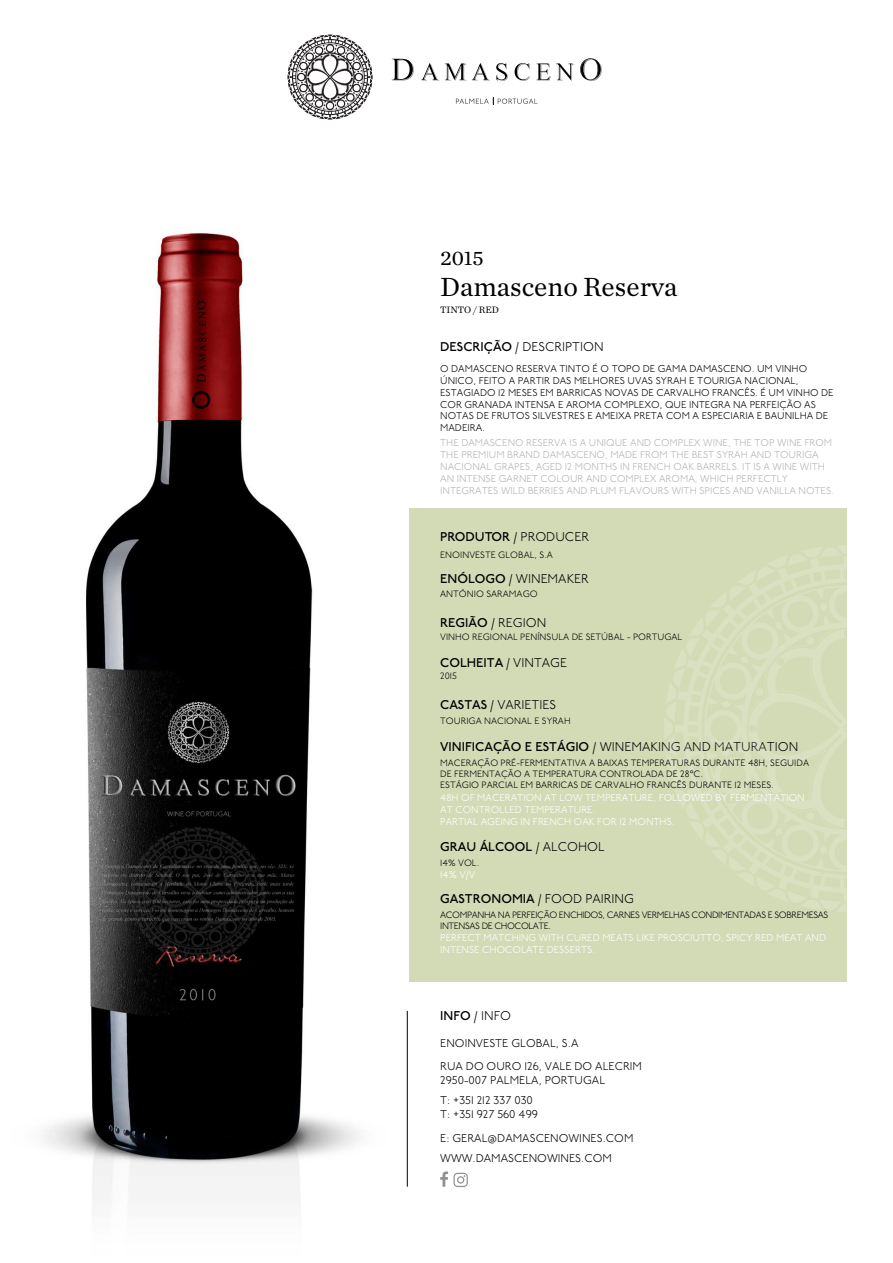
<style>
.page{position:relative;width:893px;height:1263px;background:#fff}
.page>*{position:absolute;margin:0;border:0;box-sizing:border-box;transform-origin:0 0}
.t1{font:27.45px "Chronicle Text G1";color:#000}
.t2{font:21.3px "Chronicle Text G1";color:#000}
.t3{font:300 12.75px "P22 Underground";color:#000}
.t4{font:12.75px "P22 Underground CE Medium";color:#000}
.t5{font:300 11.25px/20.2px "P22 Underground";color:#000}
.t6{font:300 9.9px/11.9px "P22 Underground";color:#000}
.t7{font:300 9.9px/11.9px "P22 Underground";color:#b2b2b2}
.t8{font:300 9.9px/11.9px "P22 Underground";color:#fff}
.t9{font:9.75px "Chronicle Text G1";color:#000}
.t10{font:300 9.15px/11.1px "P22 Underground";color:#000}
.t11{font:300 9.15px/11.1px "P22 Underground";letter-spacing:-.045em;color:#000}
.s1{font-family:"P22 Underground CE Medium";font-weight:400}
.s2{font-family:"P22 Underground";font-weight:300}
</style>
<div class="page">
<div style="left:409px;top:508px;width:438px;height:474px;background:#d3dbb6"></div>
<svg style="left:665px;top:546px;width:182px;height:366px"></svg>
<svg style="left:675px;top:556px;width:172px;height:345px"></svg>
<svg style="left:392px;top:59px;width:22px;height:22px"></svg>
<svg style="left:421px;top:63px;width:45px;height:18px"></svg>
<svg style="left:472px;top:63px;width:18px;height:18px"></svg>
<svg style="left:496px;top:63px;width:12px;height:18px"></svg>
<svg style="left:514px;top:63px;width:16px;height:18px"></svg>
<svg style="left:536px;top:63px;width:38px;height:18px"></svg>
<svg style="left:580px;top:58px;width:22px;height:23px"></svg>
<svg style="left:456px;top:98px;width:81px;height:7px"></svg>
<svg style="left:287px;top:35px;width:86px;height:85px"></svg>
<svg style="left:440px;top:1171px;width:28px;height:16px"></svg>
<hr style="left:407px;top:1011px;width:1px;height:176px;background:#000">
<img style="left:42px;top:232px;width:319px;height:976px">
<h2 class="t2" style="left:440px;top:241px;width:45px">2015</h2>
<h1 class="t1" style="left:440px;top:266px;width:239px">Damasceno Reserva</h1>
<p class="t9" style="left:440px;top:303px;width:60px">TINTO / RED</p>
<p class="t3" style="left:440px;top:339px;width:165px"><span class="s1">DESCRIÇÃO</span> / DESCRIPTION</p>
<p class="t6" style="left:440px;top:363px;width:395px">O DAMASCENO RESERVA TINTO É O TOPO DE GAMA DAMASCENO. UM VINHO ÚNICO, FEITO A PARTIR DAS MELHORES UVAS SYRAH E TOURIGA NACIONAL, ESTAGIADO 12 MESES EM BARRICAS NOVAS DE CARVALHO FRANCÊS. É UM VINHO DE COR GRANADA INTENSA E AROMA COMPLEXO, QUE INTEGRA NA PERFEIÇÃO AS NOTAS DE FRUTOS SILVESTRES E AMEIXA PRETA COM A ESPECIARIA E BAUNILHA DE MADEIRA.</p>
<p class="t7" style="left:440px;top:437px;width:395px">THE DAMASCENO RESERVA IS A UNIQUE AND COMPLEX WINE, THE TOP WINE FROM THE PREMIUM BRAND DAMASCENO, MADE FROM THE BEST SYRAH AND TOURIGA NACIONAL GRAPES, AGED 12 MONTHS IN FRENCH OAK BARRELS. IT IS A WINE WITH AN INTENSE GARNET COLOUR AND COMPLEX AROMA, WHICH PERFECTLY INTEGRATES WILD BERRIES AND PLUM FLAVOURS WITH SPICES AND VANILLA NOTES.</p>
<p class="t3" style="left:440px;top:530px;width:150px"><span class="s1">PRODUTOR</span> / PRODUCER</p>
<p class="t10" style="left:440px;top:550px;width:114px">ENOINVESTE GLOBAL, S.A</p>
<p class="t3" style="left:440px;top:572px;width:150px"><span class="s1">ENÓLOGO</span> / WINEMAKER</p>
<p class="t10" style="left:440px;top:589px;width:99px">ANTÓNIO SARAMAGO</p>
<p class="t3" style="left:440px;top:615px;width:108px"><span class="s1">REGIÃO</span> / REGION</p>
<p class="t10" style="left:440px;top:632px;width:244px">VINHO REGIONAL PENÍNSULA DE SETÚBAL - PORTUGAL</p>
<p class="t4" style="left:440px;top:656px;width:128px">COLHEITA <span class="s2">/ VINTAGE</span></p>
<p class="t10" style="left:440px;top:671px;width:18px">2015</p>
<p class="t3" style="left:440px;top:698px;width:117px"><span class="s1">CASTAS</span> / VARIETIES</p>
<p class="t10" style="left:440px;top:716px;width:132px">TOURIGA NACIONAL E SYRAH</p>
<p class="t3" style="left:440px;top:740px;width:360px"><span class="s1">VINIFICAÇÃO E ESTÁGIO</span> / WINEMAKING AND MATURATION</p>
<p class="t10" style="left:440px;top:758px;width:370px">MACERAÇÃO PRÉ-FERMENTATIVA A BAIXAS TEMPERATURAS DURANTE 48H, SEGUIDA<br>DE FERMENTAÇÃO A TEMPERATURA CONTROLADA DE 28°C.<br>ESTÁGIO PARCIAL EM BARRICAS DE CARVALHO FRANCÊS DURANTE 12 MESES.</p>
<p class="t8" style="left:440px;top:792px;width:366px">48H OF MACERATION AT LOW TEMPERATURE, FOLLOWED BY FERMENTATION<br>AT CONTROLLED TEMPERATURE.<br>PARTIAL AGEING IN FRENCH OAK FOR 12 MONTHS.</p>
<p class="t4" style="left:440px;top:840px;width:166px">GRAU ÁLCOOL <span class="s2">/ ALCOHOL</span></p>
<p class="t10" style="left:440px;top:857px;width:41px">14% VOL.</p>
<p class="t8" style="left:440px;top:869px;width:36px">14% V/V</p>
<p class="t3" style="left:440px;top:892px;width:195px"><span class="s1">GASTRONOMIA</span> / FOOD PAIRING</p>
<p class="t11" style="left:440px;top:910px;width:390px">ACOMPANHA NA PERFEIÇÃO ENCHIDOS, CARNES VERMELHAS CONDIMENTADAS E SOBREMESAS<br>INTENSAS DE CHOCOLATE.</p>
<p class="t8" style="left:440px;top:932px;width:387px">PERFECT MATCHING WITH CURED MEATS LIKE PROSCIUTTO, SPICY RED MEAT AND<br>INTENSE CHOCOLATE DESSERTS.</p>
<p class="t3" style="left:440px;top:1008px;width:72px"><span class="s1">INFO</span> / INFO</p>
<p class="t5" style="left:440px;top:1034px;width:140px">ENOINVESTE GLOBAL, S.A</p>
<p class="t5" style="left:440px;top:1060px;width:203px;line-height:13.5px">RUA DO OURO 126, VALE DO ALECRIM<br>2950-007 PALMELA, PORTUGAL</p>
<p class="t5" style="left:440px;top:1094px;width:99px;line-height:14px">T: +351 212 337 030<br>T: +351 927 560 499</p>
<p class="t5" style="left:440px;top:1128px;width:195px">E: GERAL@DAMASCENOWINES.COM<br>WWW.DAMASCENOWINES.COM</p>
</div>
